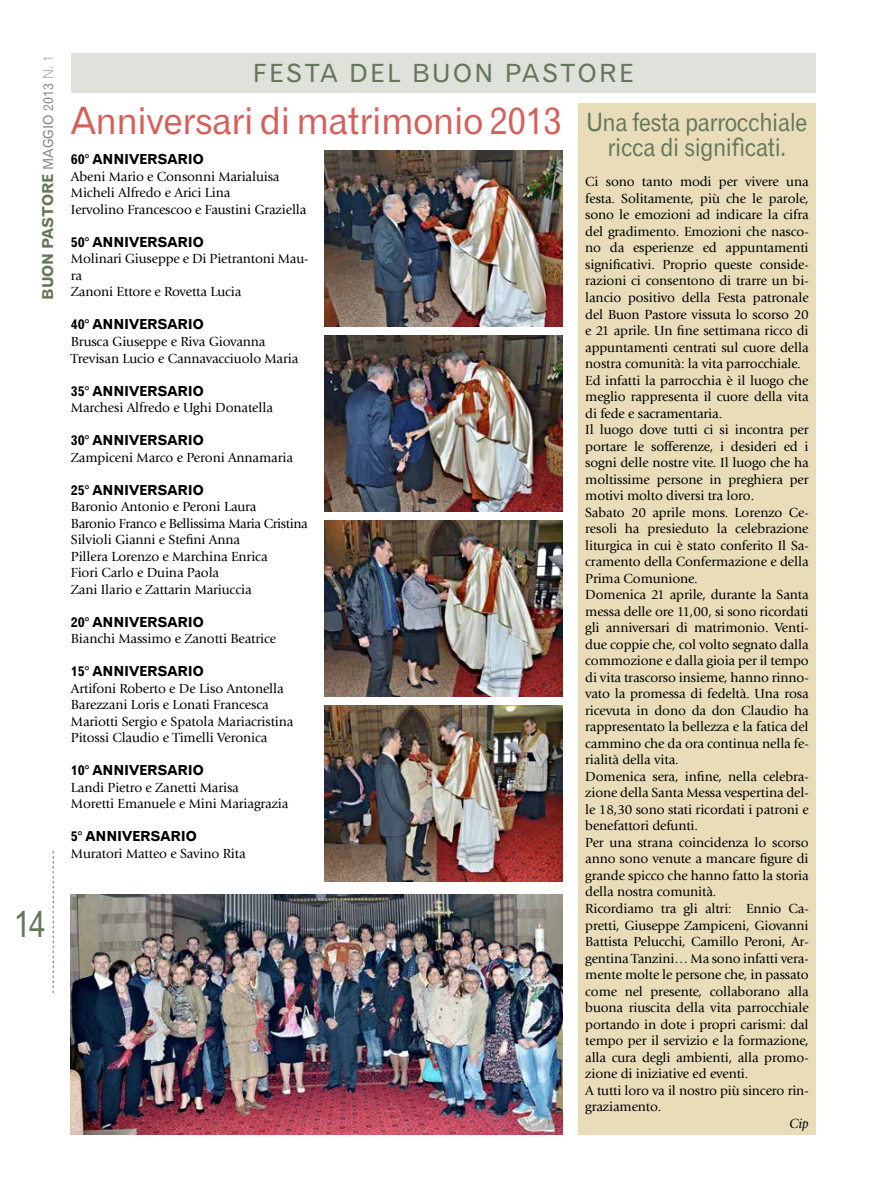
<style>
.page{position:relative;width:869px;height:1188px;background:#fff}
.page>*{position:absolute;margin:0;border:0;box-sizing:border-box;transform-origin:0 0}
.t1{font:37.5px "Gothic 720 BT Roman B";letter-spacing:-.02em;color:#d5605b}
.t2{font:37.5px "Gothic 720 BT Roman B";color:#64775b;scale:.9 1}
.t3{font:25px/25px "Gothic 720 BT Roman B";letter-spacing:-.02em;color:#64775b;text-align:center;scale:.9 1}
.t4{font:25px "Gothic 720 BT Roman B";letter-spacing:.1em;color:#64775b}
.t5{font:25px "Gothic 720 BT Roman B";letter-spacing:-.02em;color:#64775b}
.t6{font:15px "Gothic 720 BT Bold B";color:#64775b}
.t7{font:13.75px/16.5px "Giovanni Std";letter-spacing:-.01em;color:#000}
.t8{font:13.75px "Gothic 720 BT Bold B";letter-spacing:-.01em;color:#000}
.t9{font:italic 13.75px "Giovanni Std";color:#000}
.s1{font-family:"Gothic 720 BT Roman B";font-size:13.75px;color:#878787}
.s2{font-family:"Gothic 720 BT Light B";font-size:13.75px;color:#878787}
</style>
<div class="page">
<svg style="left:53px;top:851px;width:1px;height:141px"></svg>
<div style="left:578px;top:103px;width:237px;height:1031px;background:#e8dcb9"></div>
<img style="left:324px;top:151px;width:238px;height:175px">
<img style="left:71px;top:894px;width:491px;height:240px">
<div style="left:71px;top:53px;width:744px;height:39px;background:#dfe2db"></div>
<img style="left:324px;top:335px;width:238px;height:176px">
<img style="left:324px;top:520px;width:238px;height:175px">
<img style="left:324px;top:705px;width:238px;height:175px">
<p class="t6" style="left:39px;top:299px;width:246px;rotate:-90deg">BUON PASTORE <span class="s1">MAGGIO 2013</span> <span class="s2">N. 1</span></p>
<h1 class="t2" style="left:14px;top:900px;width:37px">14</h1>
<h2 class="t5" style="left:253px;top:58px;width:34px">FEST</h2>
<h2 class="t5" style="left:320px;top:58px;width:46px">A DEL</h2>
<h2 class="t4" style="left:412px;top:58px;width:220px">BUON PASTORE</h2>
<h1 class="t1" style="left:71px;top:97px;width:492px">Anniversari di matrimonio 2013</h1>
<p class="t8" style="left:71px;top:151px;width:134px">60° ANNIVERSARIO</p>
<p class="t7" style="left:71px;top:168px;width:237px">Abeni Mario e Consonni Marialuisa<br>Micheli Alfredo e Arici Lina<br>Iervolino Francescoo e Faustini Graziella</p>
<p class="t8" style="left:71px;top:233px;width:134px">50° ANNIVERSARIO</p>
<p class="t7" style="left:71px;top:251px;width:239px">Molinari Giuseppe e Di Pietrantoni Mau&shy;ra<br>Zanoni Ettore e Rovetta Lucia</p>
<p class="t8" style="left:71px;top:316px;width:134px">40° ANNIVERSARIO</p>
<p class="t7" style="left:71px;top:333px;width:229px">Brusca Giuseppe e Riva Giovanna<br>Trevisan Lucio e Cannavacciuolo Maria</p>
<p class="t8" style="left:71px;top:382px;width:134px">35° ANNIVERSARIO</p>
<p class="t7" style="left:71px;top:399px;width:203px">Marchesi Alfredo e Ughi Donatella</p>
<p class="t8" style="left:71px;top:431px;width:134px">30° ANNIVERSARIO</p>
<p class="t7" style="left:71px;top:449px;width:223px">Zampiceni Marco e Peroni Annamaria</p>
<p class="t8" style="left:71px;top:481px;width:134px">25° ANNIVERSARIO</p>
<p class="t7" style="left:71px;top:498px;width:238px">Baronio Antonio e Peroni Laura<br>Baronio Franco e Bellissima Maria Cristina<br>Silvioli Gianni e Stefini Anna<br>Pillera Lorenzo e Marchina Enrica<br>Fiori Carlo e Duina Paola<br>Zani Ilario e Zattarin Mariuccia</p>
<p class="t8" style="left:71px;top:613px;width:134px">20° ANNIVERSARIO</p>
<p class="t7" style="left:71px;top:630px;width:207px">Bianchi Massimo e Zanotti Beatrice</p>
<p class="t8" style="left:71px;top:662px;width:134px">15° ANNIVERSARIO</p>
<p class="t7" style="left:71px;top:680px;width:224px">Artifoni Roberto e De Liso Antonella Barezzani Loris e Lonati Francesca Mariotti Sergio e Spatola Mariacristina Pitossi Claudio e Timelli Veronica</p>
<p class="t8" style="left:71px;top:761px;width:134px">10° ANNIVERSARIO</p>
<p class="t7" style="left:71px;top:779px;width:219px">Landi Pietro e Zanetti Marisa<br>Moretti Emanuele e Mini Mariagrazia</p>
<p class="t8" style="left:71px;top:827px;width:127px">5° ANNIVERSARIO</p>
<p class="t7" style="left:71px;top:845px;width:176px">Muratori Matteo e Savino Rita</p>
<h2 class="t3" style="left:586px;top:109px;width:247px">Una festa parrocchiale ricca di significati.</h2>
<p class="t7" style="left:585px;top:174px;width:225px">Ci sono tanto modi per vivere una festa. Solitamente, più che le parole, sono le emozioni ad indicare la cifra del gradimento. Emozioni che nasco&shy;no da esperienze ed appuntamenti significativi. Proprio queste conside&shy;razioni ci consentono di trarre un bi&shy;lancio positivo della Festa patronale del Buon Pastore vissuta lo scorso 20 e 21 aprile. Un fine settimana ricco di appuntamenti centrati sul cuore della nostra comunità: la vita parrocchiale.<br>Ed infatti la parrocchia è il luogo che meglio rappresenta il cuore della vita di fede e sacramentaria.<br>Il luogo dove tutti ci si incontra per portare le sofferenze, i desideri ed i sogni delle nostre vite. Il luogo che ha moltissime persone in preghiera per motivi molto diversi tra loro.<br>Sabato 20 aprile mons. Lorenzo Ce&shy;resoli ha presieduto la celebrazione liturgica in cui è stato conferito Il Sa&shy;cramento della Confermazione e della Prima Comunione.<br>Domenica 21 aprile, durante la Santa messa delle ore 11,00, si sono ricordati gli anniversari di matrimonio. Venti&shy;due coppie che, col volto segnato dalla commozione e dalla gioia per il tempo di vita trascorso insieme, hanno rinno&shy;vato la promessa di fedeltà. Una rosa ricevuta in dono da don Claudio ha rappresentato la bellezza e la fatica del cammino che da ora continua nella fe&shy;rialità della vita.<br>Domenica sera, infine, nella celebra&shy;zione della Santa Messa vespertina del&shy;le 18,30 sono stati ricordati i patroni e benefattori defunti.<br>Per una strana coincidenza lo scorso anno sono venute a mancare figure di grande spicco che hanno fatto la storia della nostra comunità.<br>Ricordiamo tra gli altri: Ennio Ca&shy;pretti, Giuseppe Zampiceni, Giovanni Battista Pelucchi, Camillo Peroni, Ar&shy;gentina Tanzini… Ma sono infatti vera&shy;mente molte le persone che, in passato come nel presente, collaborano alla buona riuscita della vita parrocchiale portando in dote i propri carismi: dal tempo per il servizio e la formazione, alla cura degli ambienti, alla promo&shy;zione di iniziative ed eventi.<br>A tutti loro va il nostro più sincero rin&shy;graziamento.</p>
<p class="t9" style="left:789px;top:1115px;width:21px">Cip</p>
</div>
